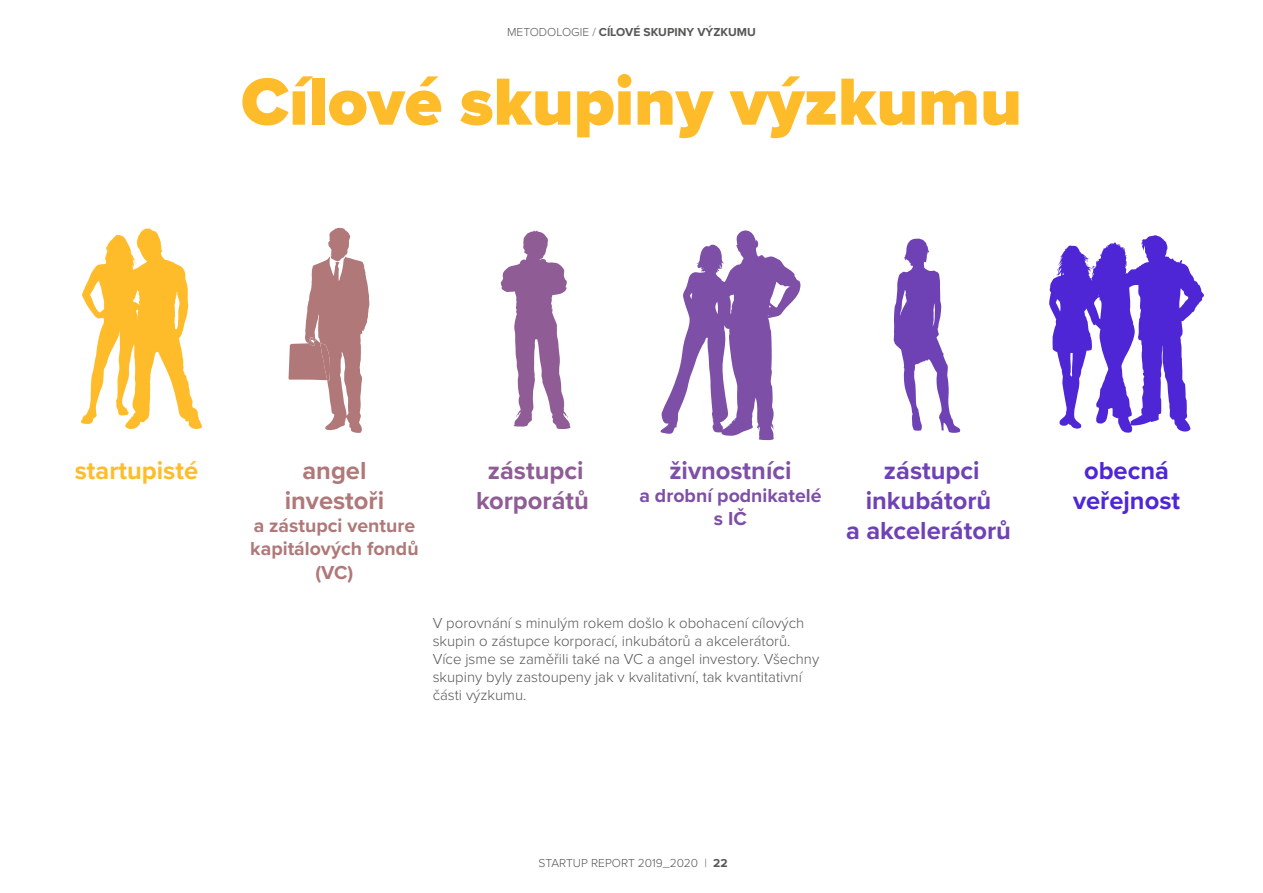
<style>
.page{position:relative;width:1263px;height:893px;background:#fff}
.page>*{position:absolute;margin:0;border:0;box-sizing:border-box;transform-origin:0 0}
.t1{font:900 69px "Proxima Nova";color:#ffbc2a}
.t2{font:700 25.5px/30px "Proxima Nova";color:#6e42b5;text-align:center}
.t3{font:700 25.5px/30px "Proxima Nova";color:#8f5c96;text-align:center}
.t4{font:700 25.5px/30px "Proxima Nova";color:#4f26d6;text-align:center}
.t5{font:700 25.5px/30px "Proxima Nova";color:#b07878;text-align:center}
.t6{font:700 25.5px "Proxima Nova";color:#ffbc2a}
.t7{font:700 25.5px "Proxima Nova";color:#7d4fa6}
.t8{font:700 19.5px/23.4px "Proxima Nova";color:#b07878;text-align:center}
.t9{font:700 19.5px/23.4px "Proxima Nova";color:#7d4fa6;text-align:center}
.t10{font:300 15px/18px "Proxima Nova";color:#575756}
.t11{font:700 12px "Proxima Nova";color:#575756}
.t12{font:300 12px "Proxima Nova";color:#575756}
.s1{font-weight:300}
.s2{font-weight:700}
</style>
<div class="page">
<svg style="left:1049px;top:235px;width:155px;height:198px"></svg>
<svg style="left:500px;top:230px;width:71px;height:199px"></svg>
<svg style="left:660px;top:230px;width:140px;height:210px"></svg>
<svg style="left:81px;top:227px;width:121px;height:202px"></svg>
<svg style="left:288px;top:228px;width:81px;height:205px"></svg>
<svg style="left:894px;top:239px;width:66px;height:194px"></svg>
<p class="t11" style="left:507px;top:23px;width:250px"><span class="s1">METODOLOGIE /</span> CÍLOVÉ SKUPINY VÝZKUMU</p>
<h1 class="t1" style="left:241px;top:50px;width:782px">Cílové skupiny výzkumu</h1>
<h2 class="t6" style="left:75px;top:451px;width:125px">startupisté</h2>
<h2 class="t7" style="left:669px;top:451px;width:124px">živnostníci</h2>
<h3 class="t9" style="left:639px;top:483px;width:184px">a drobní podnikatelé s IČ</h3>
<h2 class="t3" style="left:476px;top:455px;width:114px">zástupci korporátů</h2>
<h2 class="t2" style="left:846px;top:455px;width:166px">zástupci inkubátorů<br>a akcelerátorů</h2>
<h2 class="t5" style="left:285px;top:455px;width:101px">angel investoři</h2>
<h3 class="t8" style="left:250px;top:513px;width:170px">a zástupci venture kapitálových fondů (VC)</h3>
<p class="t10" style="left:433px;top:614px;width:388px">V porovnání s minulým rokem došlo k obohacení cílových skupin o zástupce korporací, inkubátorů a akcelerátorů.<br>Více jsme se zaměřili také na VC a angel investory. Všechny skupiny byly zastoupeny jak v kvalitativní, tak kvantitativní části výzkumu.</p>
<p class="t12" style="left:538px;top:854px;width:191px">STARTUP REPORT 2019_2020 | <span class="s2">22</span></p>
<h2 class="t4" style="left:1073px;top:455px;width:109px">obecná veřejnost</h2>
</div>
